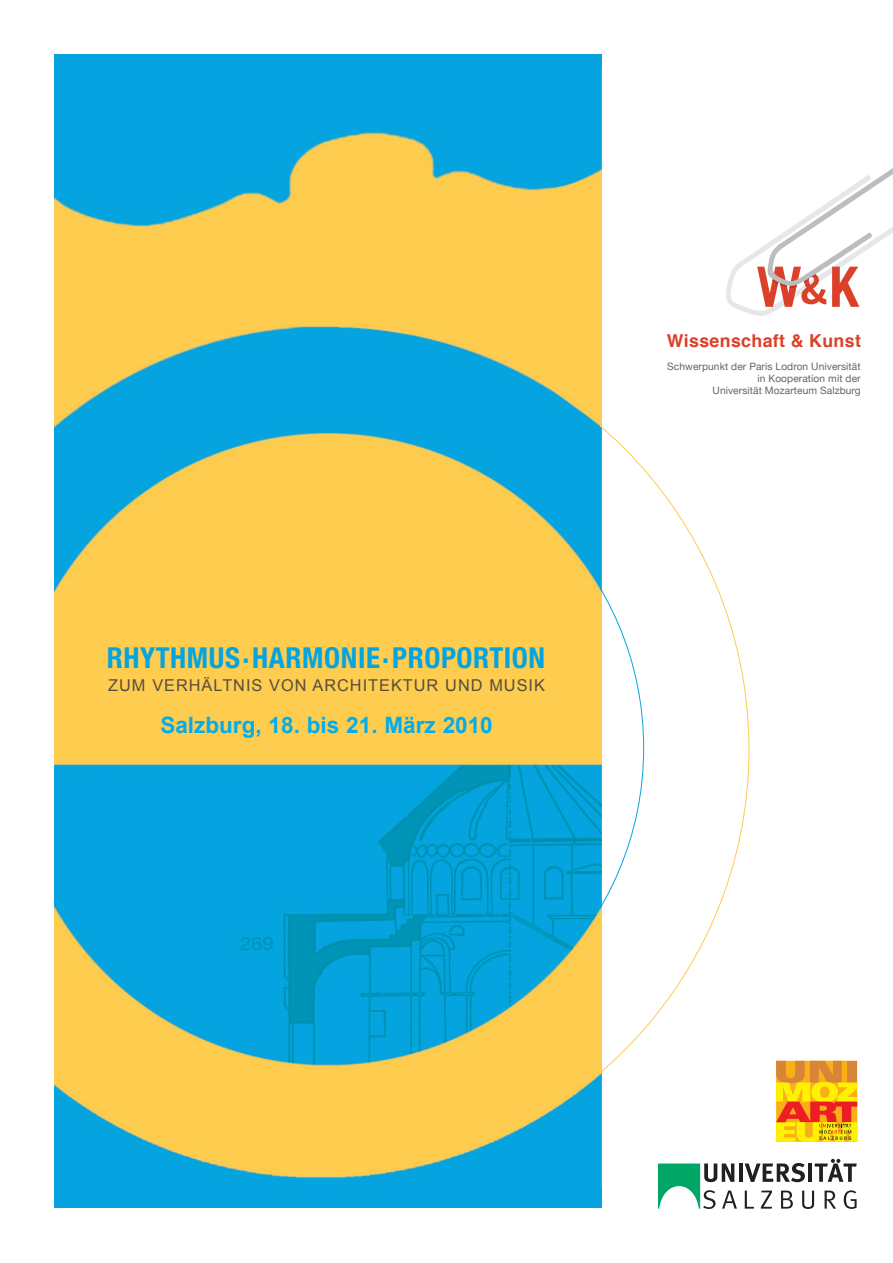
<style>
.page{position:relative;width:893px;height:1263px;background:#fff}
.page>*{position:absolute;margin:0;border:0;box-sizing:border-box;transform-origin:0 0}
.t1{font:700 condensed 28.95px "Helvetica Neue";letter-spacing:.02em;color:#05a4e0}
.t2{font:700 22.5px "Arial";color:#00aeef}
.t3{font:700 17.7px "Helvetica";letter-spacing:.02em;color:#db4128}
.t4{font:16.35px "Arial";letter-spacing:.06em;color:#574e3d}
.t5{font:10.2px/12.1px "Helvetica Neue";letter-spacing:.01em;color:#636366;text-align:right}
</style>
<div class="page">
<div style="left:54px;top:54px;width:547px;height:1153px;background:#05a4e0"></div>
<img style="left:54px;top:132px;width:547px;height:1046px">
<svg style="left:726px;top:168px;width:167px;height:148px"></svg>
<svg style="left:776px;top:1061px;width:81px;height:81px;background:#f0a218"></svg>
<svg style="left:745px;top:1190px;width:9px;height:18px"></svg>
<svg style="left:761px;top:1190px;width:11px;height:18px"></svg>
<svg style="left:781px;top:1190px;width:12px;height:18px"></svg>
<svg style="left:802px;top:1190px;width:12px;height:19px"></svg>
<svg style="left:825px;top:1190px;width:11px;height:18px"></svg>
<svg style="left:844px;top:1190px;width:13px;height:19px"></svg>
<hr style="left:739px;top:1163px;width:4px;height:19px;background:#231f20">
<svg style="left:745px;top:1163px;width:60px;height:19px"></svg>
<hr style="left:808px;top:1163px;width:4px;height:19px;background:#231f20">
<svg style="left:815px;top:1159px;width:42px;height:23px"></svg>
<svg style="left:658px;top:1163px;width:79px;height:46px"></svg>
<svg style="left:601px;top:323px;width:148px;height:804px"></svg>
<h1 class="t1" style="left:107px;top:640px;width:440px">RHYTHMUS.HARMONIE.PROPORTION</h1>
<h3 class="t4" style="left:108px;top:676px;width:438px">ZUM VERHÄLTNIS VON ARCHITEKTUR UND MUSIK</h3>
<h2 class="t2" style="left:160px;top:712px;width:334px">Salzburg, 18. bis 21. März 2010</h2>
<h3 class="t3" style="left:667px;top:329px;width:196px">Wissenschaft &amp; Kunst</h3>
<p class="t5" style="left:667px;top:360px;width:195px">Schwerpunkt der Paris Lodron Universität in Kooperation mit der<br>Universität Mozarteum Salzburg</p>
</div>
